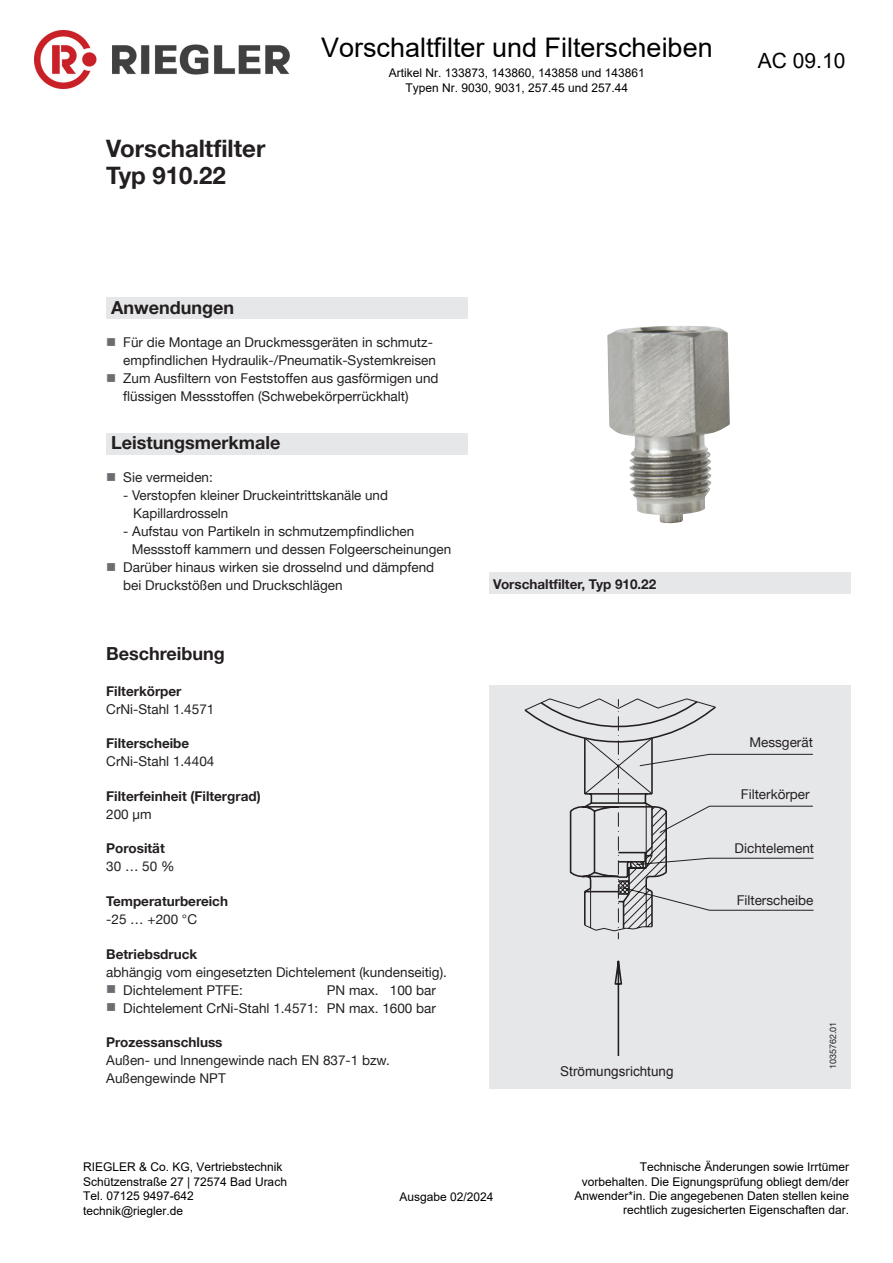
<style>
.page{position:relative;width:893px;height:1263px;background:#fff}
.page>*{position:absolute;margin:0;border:0;box-sizing:border-box;transform-origin:0 0}
.t1{font:27px "Arial";color:#000}
.t2{font:700 24px/27px "Helvetica Neue";color:#231f20}
.t3{font:21px "Arial";color:#000}
.t4{font:700 18px "Helvetica Neue";color:#231f20}
.t5{font:13.5px/18px "Helvetica Neue";color:#231f20}
.t6{font:700 13.5px "Helvetica Neue";color:#231f20}
.t7{font:13.5px "Arial";color:#231f20}
.t8{font:13.5px "Wingdings";color:#6c6d70}
.t9{font:12px/14.4px "Arial";color:#000;text-align:center}
.t10{font:9px "Helvetica Neue";letter-spacing:-.01em;color:#231f20}
</style>
<div class="page">
<div style="left:106px;top:298px;width:362px;height:21px;background:#e6e7e9"></div>
<div style="left:106px;top:433px;width:362px;height:21px;background:#e6e7e9"></div>
<div style="left:489px;top:685px;width:361px;height:404px;background:#e6e7e9"></div>
<img style="left:607px;top:326px;width:123px;height:198px">
<svg style="left:546px;top:698px;width:268px;height:213px"></svg>
<svg style="left:524px;top:700px;width:194px;height:356px"></svg>
<div style="left:489px;top:573px;width:361px;height:21px;background:#e6e7e9"></div>
<img style="left:34px;top:30px;width:255px;height:59px">
<h2 class="t2" style="left:106px;top:134px;width:161px">Vorschaltfilter<br>Typ 910.22</h2>
<h1 class="t1" style="left:321px;top:29px;width:393px">Vorschaltfilter und Filterscheiben</h1>
<p class="t9" style="left:389px;top:66px;width:258px">Artikel Nr. 133873, 143860, 143858 und 143861<br>Typen Nr. 9030, 9031, 257.45 und 257.44</p>
<h3 class="t3" style="left:758px;top:47px;width:89px">AC 09.10</h3>
<h3 class="t4" style="left:111px;top:296px;width:125px">Anwendungen</h3>
<p class="t5" style="left:123px;top:333px;width:317px">Für die Montage an Druckmessgeräten in schmutz&shy;empfindlichen Hydraulik-/Pneumatik-Systemkreisen Zum Ausfiltern von Feststoffen aus gasförmigen und flüssigen Messstoffen (Schwebekörperrückhalt)</p>
<h3 class="t4" style="left:111px;top:431px;width:171px">Leistungsmerkmale</h3>
<p class="t5" style="left:123px;top:468px;width:91px">Sie vermeiden:</p>
<p class="t5" style="left:133px;top:486px;width:256px;text-indent:-10px">- Verstopfen kleiner Druckeintrittskanäle und<br>Kapillardrosseln</p>
<p class="t5" style="left:123px;top:522px;width:293px">- Aufstau von Partikeln in schmutzempfindlichen</p>
<p class="t5" style="left:132px;top:540px;width:321px">Messstoff kammern und dessen Folgeerscheinungen</p>
<p class="t5" style="left:123px;top:558px;width:312px">Darüber hinaus wirken sie drosselnd und dämpfend</p>
<p class="t5" style="left:123px;top:576px;width:221px">bei Druckstößen und Druckschlägen</p>
<p class="t8" style="left:106px;top:335px;width:12px">■</p>
<p class="t8" style="left:106px;top:371px;width:12px">■</p>
<p class="t8" style="left:106px;top:470px;width:12px">■</p>
<p class="t8" style="left:106px;top:560px;width:12px">■</p>
<h3 class="t4" style="left:106px;top:642px;width:120px">Beschreibung</h3>
<p class="t6" style="left:106px;top:683px;width:77px">Filterkörper</p>
<p class="t5" style="left:106px;top:700px;width:110px">CrNi-Stahl 1.4571</p>
<p class="t6" style="left:106px;top:735px;width:84px">Filterscheibe</p>
<p class="t5" style="left:106px;top:752px;width:110px">CrNi-Stahl 1.4404</p>
<p class="t6" style="left:106px;top:788px;width:156px">Filterfeinheit (Filtergrad)</p>
<p class="t5" style="left:106px;top:805px;width:47px">200 µm</p>
<p class="t6" style="left:106px;top:840px;width:60px">Porosität</p>
<p class="t5" style="left:106px;top:857px;width:70px">30 … 50 %</p>
<p class="t6" style="left:106px;top:893px;width:123px">Temperaturbereich</p>
<p class="t5" style="left:106px;top:910px;width:92px">-25 … +200 °C</p>
<p class="t6" style="left:106px;top:945px;width:92px">Betriebsdruck</p>
<p class="t5" style="left:123px;top:962px;width:325px;text-indent:-17px">abhängig vom eingesetzten Dichtelement (kundenseitig).<br>Dichtelement PTFE:</p>
<p class="t5" style="left:123px;top:980px;width:314px;text-align:right">PN max. 100 bar<br>Dichtelement CrNi-Stahl 1.4571: PN max. 1600 bar</p>
<p class="t6" style="left:106px;top:1034px;width:118px">Prozessanschluss</p>
<p class="t5" style="left:106px;top:1051px;width:285px">Außen- und lnnengewinde nach EN 837-1 bzw.<br>Außengewinde NPT</p>
<p class="t6" style="left:493px;top:575px;width:165px">Vorschaltfilter, Typ 910.22</p>
<p class="t7" style="left:560px;top:1062px;width:115px">Strömungsrichtung</p>
<p class="t5" style="left:749px;top:733px;width:65px">Messgerät</p>
<p class="t5" style="left:741px;top:785px;width:70px">Filterkörper</p>
<p class="t5" style="left:735px;top:839px;width:81px">Dichtelement</p>
<p class="t5" style="left:737px;top:891px;width:78px">Filterscheibe</p>
<p class="t10" style="left:828px;top:1069px;width:48px;rotate:-90deg">1035762.01</p>
<p class="t9" style="left:83px;top:1160px;width:205px;text-align:left">RIEGLER &amp; Co. KG, Vertriebstechnik<br>Schützenstraße 27 | 72574 Bad Urach<br>Tel. 07125 9497-642 technik@riegler.de</p>
<p class="t9" style="left:399px;top:1190px;width:96px">Ausgabe 02/2024</p>
<p class="t9" style="left:574px;top:1159px;width:276px;text-align:right">Technische Änderungen sowie Irrtümer vorbehalten. Die Eignungsprüfung obliegt dem/der Anwender*in. Die angegebenen Daten stellen keine rechtlich zugesicherten Eigenschaften dar.</p>
</div>
